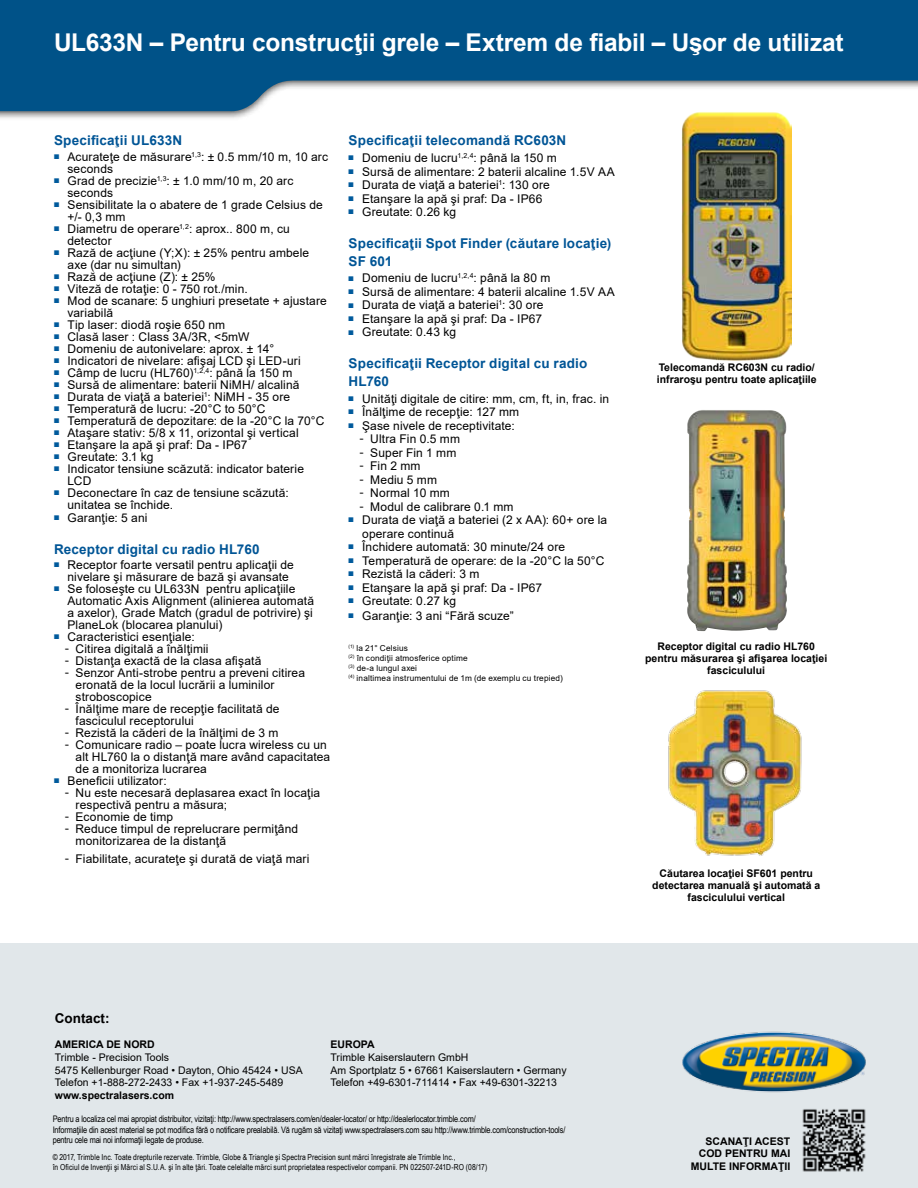
<style>
.page{position:relative;width:918px;height:1188px;background:#fff}
.page>*{position:absolute;margin:0;border:0;box-sizing:border-box;transform-origin:0 0}
.t1{font:700 24.45px "Arial";letter-spacing:-.01em;color:#fff}
.t2{font:700 13.5px/18px "Arial";letter-spacing:.015em;color:#005596}
.t3{font:700 13.5px "Arial";color:#000}
.t4{font:12px/12px "Arial";letter-spacing:.01em;color:#000}
.t5{font:700 10.5px/12px "Arial";color:#000;text-align:center}
.t6{font:10.5px/12.6px "Arial";color:#000}
.t7{font:9px/10.5px "Arial Narrow";letter-spacing:-.015em;color:#000}
.t8{font:8.25px/9.9px "Arial Narrow";letter-spacing:.01em;color:#000}
.t9{font:8.25px/9.9px "Arial";letter-spacing:.02em;color:#000}
.s1{font-family:"Tahoma"}
</style>
<div class="page">
<div style="left:0;top:944px;width:918px;height:244px;background:#e1e7ea"></div>
<div style="left:0;top:0;width:918px;height:121px;background:#000;opacity:.75"></div>
<svg style="left:0;top:0;width:918px;height:113px;fill:#005288"></svg>
<img style="left:682px;top:1031px;width:184px;height:62px">
<img style="left:668px;top:690px;width:134px;height:166px">
<img style="left:687px;top:410px;width:100px;height:221px">
<img style="left:681px;top:112px;width:110px;height:248px">
<img style="left:802px;top:1109px;width:64px;height:63px">
<h1 class="t1" style="left:54px;top:25px;width:791px">UL633N – Pentru construcţii grele – Extrem de fiabil – Uşor de utilizat</h1>
<p class="t2" style="left:54px;top:132px;width:130px">Specificaţii UL633N</p>
<p class="t4" style="left:68px;top:150px;width:262px;text-indent:-14px"><sup>■</sup> Acurateţe de măsurare<sup>1,3</sup>: ± 0.5 mm/10 m, 10 arc seconds</p>
<p class="t4" style="left:68px;top:174px;width:227px;text-indent:-14px"><sup>■</sup> Grad de precizie<sup>1,3</sup>: ± 1.0 mm/10 m, 20 arc seconds</p>
<p class="t4" style="left:68px;top:198px;width:257px;text-indent:-13px"><sup>■</sup> Sensibilitate la o abatere de 1 grade Celsius de +/- 0,3 mm</p>
<p class="t4" style="left:67px;top:222px;width:224px;text-indent:-13px"><sup>■</sup> Diametru de operare<sup>1,2</sup>: aprox.. 800 m, cu detector</p>
<p class="t4" style="left:68px;top:246px;width:243px;text-indent:-13px"><sup>■</sup> Rază de acţiune (Y;X): ± 25% pentru ambele axe (dar nu simultan)</p>
<p class="t4" style="left:54px;top:270px;width:163px"><sup>■</sup> Rază de acţiune (Z): ± 25%</p>
<p class="t4" style="left:54px;top:282px;width:195px"><sup>■</sup> Viteză de rotaţie: 0 - 750 rot./min.</p>
<p class="t4" style="left:68px;top:294px;width:261px;text-indent:-13px"><sup>■</sup> Mod de scanare: 5 unghiuri presetate + ajustare variabilă</p>
<p class="t4" style="left:54px;top:318px;width:173px"><sup>■</sup> Tip laser: diodă roşie 650 nm</p>
<p class="t4" style="left:54px;top:330px;width:197px"><sup>■</sup> Clasă laser : Class 3A/3R, &lt;5mW</p>
<p class="t4" style="left:54px;top:342px;width:222px"><sup>■</sup> Domeniu de autonivelare: aprox. ± 14°</p>
<p class="t4" style="left:54px;top:354px;width:248px"><sup>■</sup> Indicatori de nivelare: afişaj LCD şi LED-uri</p>
<p class="t4" style="left:54px;top:366px;width:240px"><sup>■</sup> Câmp de lucru (HL760)<sup>1,2,4</sup>: până la 150 m</p>
<p class="t4" style="left:54px;top:378px;width:247px"><sup>■</sup> Sursă de alimentare: baterii NiMH/ alcalină</p>
<p class="t4" style="left:54px;top:390px;width:238px"><sup>■</sup> Durata de viaţă a bateriei<sup>1</sup>: NiMH - 35 ore</p>
<p class="t4" style="left:54px;top:402px;width:213px"><sup>■</sup> Temperatură de lucru: -20°C to 50°C</p>
<p class="t4" style="left:54px;top:414px;width:272px"><sup>■</sup> Temperatură de depozitare: de la -20°C la 70°C</p>
<p class="t4" style="left:54px;top:426px;width:246px"><sup>■</sup> Ataşare stativ: 5/8 x 11, orizontal şi vertical</p>
<p class="t4" style="left:54px;top:438px;width:195px"><sup>■</sup> Etanşare la apă şi praf: Da - IP67</p>
<p class="t4" style="left:54px;top:450px;width:101px"><sup>■</sup> Greutate: 3.1 kg</p>
<p class="t4" style="left:68px;top:462px;width:238px;text-indent:-13px"><sup>■</sup> Indicator tensiune scăzută: indicator baterie<br>LCD</p>
<p class="t4" style="left:68px;top:486px;width:223px;text-indent:-13px"><sup>■</sup> Deconectare în caz de tensiune scăzută: unitatea se închide.</p>
<p class="t4" style="left:54px;top:512px;width:95px"><sup>■</sup> Garanţie: 5 ani</p>
<p class="t2" style="left:54px;top:540px;width:207px">Receptor digital cu radio HL760</p>
<p class="t4" style="left:68px;top:559px;width:228px;text-indent:-13px"><sup>■</sup> Receptor foarte versatil pentru aplicaţii de nivelare şi măsurare de bază şi avansate</p>
<p class="t4" style="left:68px;top:583px;width:248px;text-indent:-13px"><sup>■</sup> Se foloseşte cu UL633N pentru aplicaţiile Automatic Axis Alignment (alinierea automată a axelor), Grade Match (gradul de potrivire) şi PlaneLok (blocarea planului)</p>
<p class="t4" style="left:54px;top:631px;width:142px"><sup>■</sup> Caracteristici esenţiale:</p>
<p class="t4" style="left:65px;top:643px;width:145px"><span class="s1">-</span> Citirea digitală a înălţimii</p>
<p class="t4" style="left:65px;top:655px;width:198px"><span class="s1">-</span> Distanţa exactă de la clasa afişată</p>
<p class="t4" style="left:76px;top:667px;width:231px;text-indent:-11px"><span class="s1">-</span> Senzor Anti-strobe pentru a preveni citirea eronată de la locul lucrării a luminilor stroboscopice</p>
<p class="t4" style="left:76px;top:703px;width:206px;text-indent:-11px"><span class="s1">-</span> Înălţime mare de recepţie facilitată de fasciculul receptorului</p>
<p class="t4" style="left:65px;top:727px;width:215px"><span class="s1">-</span> Rezistă la căderi de la înălţimi de 3 m</p>
<p class="t4" style="left:76px;top:739px;width:256px;text-indent:-11px"><span class="s1">-</span> Comunicare radio – poate lucra wireless cu un alt HL760 la o distanţă mare având capacitatea de a monitoriza lucrarea</p>
<p class="t4" style="left:54px;top:775px;width:114px"><sup>■</sup> Beneficii utilizator:</p>
<p class="t4" style="left:76px;top:787px;width:246px;text-indent:-11px"><span class="s1">-</span> Nu este necesară deplasarea exact în locaţia respectivă pentru a măsura;</p>
<p class="t4" style="left:65px;top:811px;width:110px"><span class="s1">-</span> Economie de timp</p>
<p class="t4" style="left:76px;top:823px;width:224px;text-indent:-11px"><span class="s1">-</span> Reduce timpul de reprelucrare permiţând monitorizarea de la distanţă</p>
<p class="t4" style="left:65px;top:853px;width:246px"><span class="s1">-</span> Fiabilitate, acurateţe şi durată de viaţă mari</p>
<p class="t2" style="left:349px;top:132px;width:219px">Specificaţii telecomandă RC603N</p>
<p class="t4" style="left:349px;top:152px;width:210px"><sup>■</sup> Domeniu de lucru<sup>1,2,4</sup>: până la 150 m</p>
<p class="t4" style="left:349px;top:165px;width:268px"><sup>■</sup> Sursă de alimentare: 2 baterii alcaline 1.5V AA</p>
<p class="t4" style="left:349px;top:179px;width:203px"><sup>■</sup> Durata de viaţă a bateriei<sup>1</sup>: 130 ore</p>
<p class="t4" style="left:349px;top:192px;width:195px"><sup>■</sup> Etanşare la apă şi praf: Da - IP66</p>
<p class="t4" style="left:349px;top:206px;width:109px"><sup>■</sup> Greutate: 0.26 kg</p>
<p class="t2" style="left:349px;top:234px;width:264px">Specificaţii Spot Finder (căutare locaţie)<br>SF 601</p>
<p class="t4" style="left:349px;top:272px;width:203px"><sup>■</sup> Domeniu de lucru<sup>1,2,4</sup>: până la 80 m</p>
<p class="t4" style="left:349px;top:286px;width:268px"><sup>■</sup> Sursă de alimentare: 4 baterii alcaline 1.5V AA</p>
<p class="t4" style="left:349px;top:299px;width:196px"><sup>■</sup> Durata de viaţă a bateriei<sup>1</sup>: 30 ore</p>
<p class="t4" style="left:349px;top:313px;width:195px"><sup>■</sup> Etanşare la apă şi praf: Da - IP67</p>
<p class="t4" style="left:349px;top:326px;width:109px"><sup>■</sup> Greutate: 0.43 kg</p>
<p class="t2" style="left:349px;top:354px;width:240px">Specificaţii Receptor digital cu radio<br>HL760</p>
<p class="t4" style="left:349px;top:392px;width:262px"><sup>■</sup> Unităţi digitale de citire: mm, cm, ft, in, frac. in</p>
<p class="t4" style="left:349px;top:406px;width:172px"><sup>■</sup> Înălţime de recepţie: 127 mm</p>
<p class="t4" style="left:349px;top:419px;width:168px"><sup>■</sup> Şase nivele de receptivitate:</p>
<p class="t4" style="left:359px;top:433px;width:102px"><span class="s1">-</span> Ultra Fin 0.5 mm</p>
<p class="t4" style="left:359px;top:446px;width:98px"><span class="s1">-</span> Super Fin 1 mm</p>
<p class="t4" style="left:359px;top:460px;width:63px"><span class="s1">-</span> Fin 2 mm</p>
<p class="t4" style="left:359px;top:473px;width:79px"><span class="s1">-</span> Mediu 5 mm</p>
<p class="t4" style="left:359px;top:487px;width:92px"><span class="s1">-</span> Normal 10 mm</p>
<p class="t4" style="left:359px;top:500px;width:156px"><span class="s1">-</span> Modul de calibrare 0.1 mm</p>
<p class="t4" style="left:362px;top:513px;width:247px;line-height:13.5px;text-indent:-13px"><sup>■</sup> Durata de viaţă a bateriei (2 x AA): 60+ ore la operare continuă</p>
<p class="t4" style="left:349px;top:541px;width:218px"><sup>■</sup> Închidere automată: 30 minute/24 ore</p>
<p class="t4" style="left:349px;top:554px;width:257px"><sup>■</sup> Temperatură de operare: de la -20°C la 50°C</p>
<p class="t4" style="left:349px;top:568px;width:132px"><sup>■</sup> Rezistă la căderi: 3 m</p>
<p class="t4" style="left:349px;top:581px;width:195px"><sup>■</sup> Etanşare la apă şi praf: Da - IP67</p>
<p class="t4" style="left:349px;top:595px;width:109px"><sup>■</sup> Greutate: 0.27 kg</p>
<p class="t4" style="left:349px;top:609px;width:167px"><sup>■</sup> Garanţie: 3 ani “Fără scuze”</p>
<p class="t9" style="left:349px;top:643px;width:216px"><sup>(1)</sup> la 21° Celsius<br><sup>(2)</sup> în condiţii atmosferice optime<br><sup>(3)</sup> de-a lungul axei<br><sup>(4)</sup> inaltimea instrumentului de 1m (de exemplu cu trepied)</p>
<p class="t5" style="left:657px;top:362px;width:161px;text-align:left">Telecomandă RC603N cu radio/ infraroşu pentru toate aplicaţiile</p>
<p class="t5" style="left:645px;top:641px;width:184px">Receptor digital cu radio HL760 pentru măsurarea şi afişarea locaţiei fasciculului</p>
<p class="t5" style="left:652px;top:867px;width:170px">Căutarea locaţiei SF601 pentru detectarea manuală şi automată a fasciculului vertical</p>
<p class="t3" style="left:55px;top:1009px;width:56px">Contact:</p>
<p class="t5" style="left:55px;top:1039px;width:101px">AMERICA DE NORD</p>
<p class="t6" style="left:55px;top:1051px;width:249px">Trimble - Precision Tools<br>5475 Kellenburger Road • Dayton, Ohio 45424 • USA<br>Telefon +1-888-272-2433 • Fax +1-937-245-5489</p>
<p class="t5" style="left:55px;top:1089px;width:121px">www.spectralasers.com</p>
<p class="t5" style="left:331px;top:1039px;width:46px">EUROPA</p>
<p class="t6" style="left:331px;top:1051px;width:238px">Trimble Kaiserslautern GmbH<br>Am Sportplatz 5 • 67661 Kaiserslautern • Germany<br>Telefon +49-6301-711414 • Fax +49-6301-32213</p>
<p class="t7" style="left:53px;top:1113px;width:514px">Pentru a localiza cel mai apropiat distribuitor, vizitaţi: http://www.spectralasers.com/en/dealer-locator/ or http://dealerlocator.trimble.com/<br>Informaţiile din acest material se pot modifica fără o notificare prealabilă. Vă rugăm să vizitaţi www.spectralasers.com sau http://www.trimble.com/construction-tools/ pentru cele mai noi informaţii legate de produse.</p>
<p class="t8" style="left:53px;top:1152px;width:436px">© 2017, Trimble Inc. Toate drepturile rezervate. Trimble, Globe &amp; Triangle şi Spectra Precision sunt mărci înregistrate ale Trimble Inc.,<br>în Oficiul de Invenţii şi Mărci al S.U.A. şi în alte ţări. Toate celelalte mărci sunt proprietatea respectivelor companii. PN 022507-241D-RO (08/17)</p>
<p class="t5" style="left:691px;top:1135px;width:101px;line-height:12.6px;text-align:right">SCANAŢI ACEST<br>COD PENTRU MAI<br>MULTE INFORMAŢII</p>
</div>
